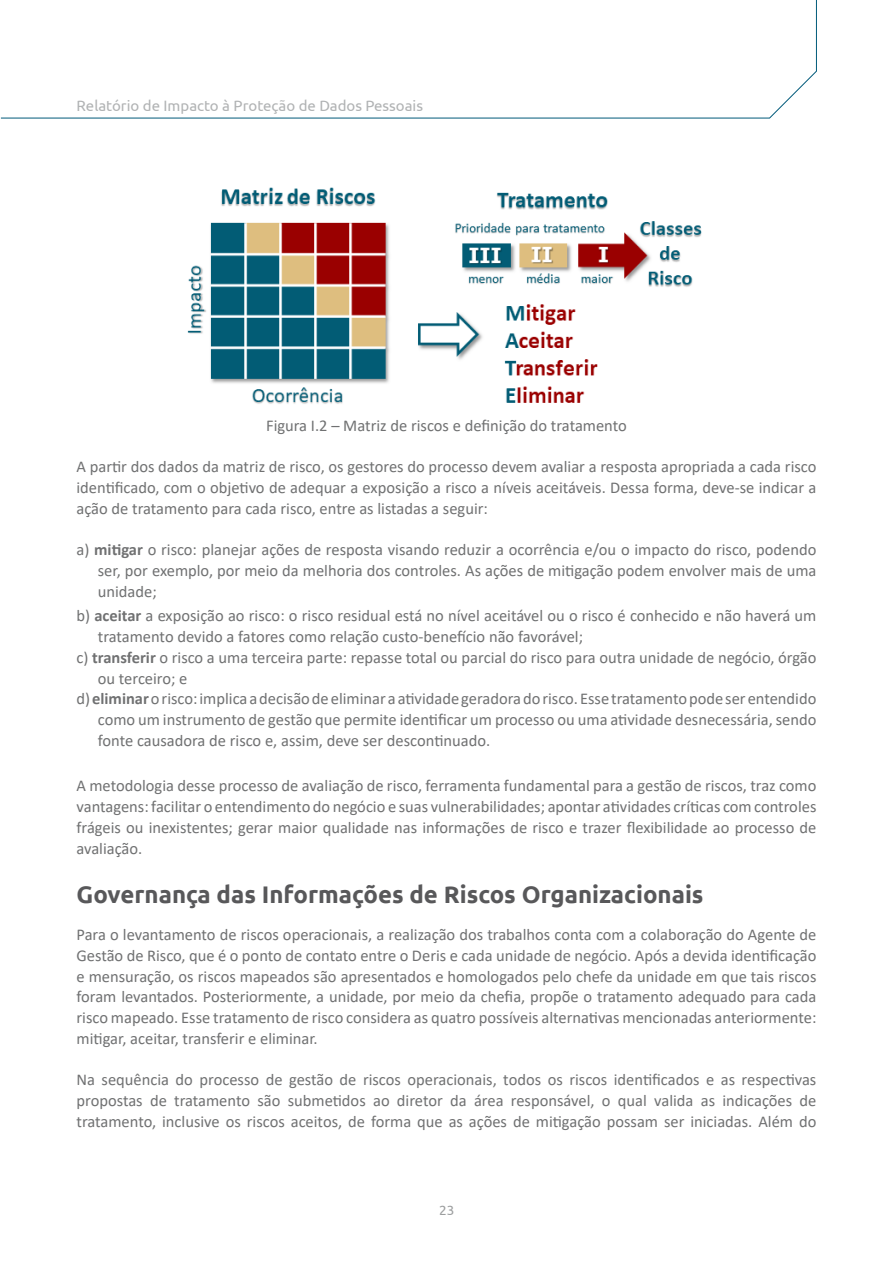
<style>
.page{position:relative;width:893px;height:1263px;background:#fff}
.page>*{position:absolute;margin:0;border:0;box-sizing:border-box;transform-origin:0 0}
.t1{font:700 24px "Ubuntu";color:#58585a}
.t2{font:16.5px/20.7px "Calibri";color:#707172;text-align:justify}
.t3{font:15px "Ubuntu";color:#b1b3b4}
.t4{font:13.5px "Ubuntu";color:#9c9e9f}
.s1{font-weight:700}
</style>
<div class="page">
<svg style="left:0;top:0;width:817px;height:119px"></svg>
<img style="left:187px;top:187px;width:515px;height:217px">
<p class="t3" style="left:77px;top:96px;width:348px">Relatório de Impacto à Proteção de Dados Pessoais</p>
<p class="t2" style="left:266px;top:415px;width:362px">Figura I.2 – Matriz de riscos e definição do tratamento</p>
<p class="t2" style="left:77px;top:456px;width:741px">A partir dos dados da matriz de risco, os gestores do processo devem avaliar a resposta apropriada a cada risco identificado, com o objetivo de adequar a exposição a risco a níveis aceitáveis. Dessa forma, deve-se indicar a ação de tratamento para cada risco, entre as listadas a seguir:</p>
<p class="t2" style="left:98px;top:539px;width:720px;text-indent:-21px">a) <span class="s1">mitigar</span> o risco: planejar ações de resposta visando reduzir a ocorrência e/ou o impacto do risco, podendo ser, por exemplo, por meio da melhoria dos controles. As ações de mitigação podem envolver mais de uma unidade;</p>
<p class="t2" style="left:77px;top:605px;width:741px">b) <span class="s1">aceitar</span> a exposição ao risco: o risco residual está no nível aceitável ou o risco é conhecido e não haverá um</p>
<p class="t2" style="left:98px;top:626px;width:487px">tratamento devido a fatores como relação custo-benefício não favorável;</p>
<p class="t2" style="left:77px;top:647px;width:741px">c) <span class="s1">transferir</span> o risco a uma terceira parte: repasse total ou parcial do risco para outra unidade de negócio, órgão</p>
<p class="t2" style="left:98px;top:667px;width:91px">ou terceiro; e</p>
<p class="t2" style="left:77px;top:688px;width:741px">d) <span class="s1">eliminar</span> o risco: implica a decisão de eliminar a atividade geradora do risco. Esse tratamento pode ser entendido</p>
<p class="t2" style="left:98px;top:709px;width:720px">como um instrumento de gestão que permite identificar um processo ou uma atividade desnecessária, sendo</p>
<p class="t2" style="left:98px;top:729px;width:394px">fonte causadora de risco e, assim, deve ser descontinuado.</p>
<p class="t2" style="left:77px;top:775px;width:741px">A metodologia desse processo de avaliação de risco, ferramenta fundamental para a gestão de riscos, traz como vantagens: facilitar o entendimento do negócio e suas vulnerabilidades; apontar atividades críticas com controles frágeis ou inexistentes; gerar maior qualidade nas informações de risco e trazer flexibilidade ao processo de avaliação.</p>
<h1 class="t1" style="left:77px;top:879px;width:628px">Governança das Informações de Riscos Organizacionais</h1>
<p class="t2" style="left:77px;top:924px;width:741px">Para o levantamento de riscos operacionais, a realização dos trabalhos conta com a colaboração do Agente de Gestão de Risco, que é o ponto de contato entre o Deris e cada unidade de negócio. Após a devida identificação e mensuração, os riscos mapeados são apresentados e homologados pelo chefe da unidade em que tais riscos foram levantados. Posteriormente, a unidade, por meio da chefia, propõe o tratamento adequado para cada risco mapeado. Esse tratamento de risco considera as quatro possíveis alternativas mencionadas anteriormente: mitigar, aceitar, transferir e eliminar.</p>
<p class="t2" style="left:77px;top:1069px;width:741px">Na sequência do processo de gestão de riscos operacionais, todos os riscos identificados e as respectivas propostas de tratamento são submetidos ao diretor da área responsável, o qual valida as indicações de tratamento, inclusive os riscos aceitos, de forma que as ações de mitigação possam ser iniciadas. Além do</p>
<p class="t4" style="left:439px;top:1202px;width:17px">23</p>
</div>
